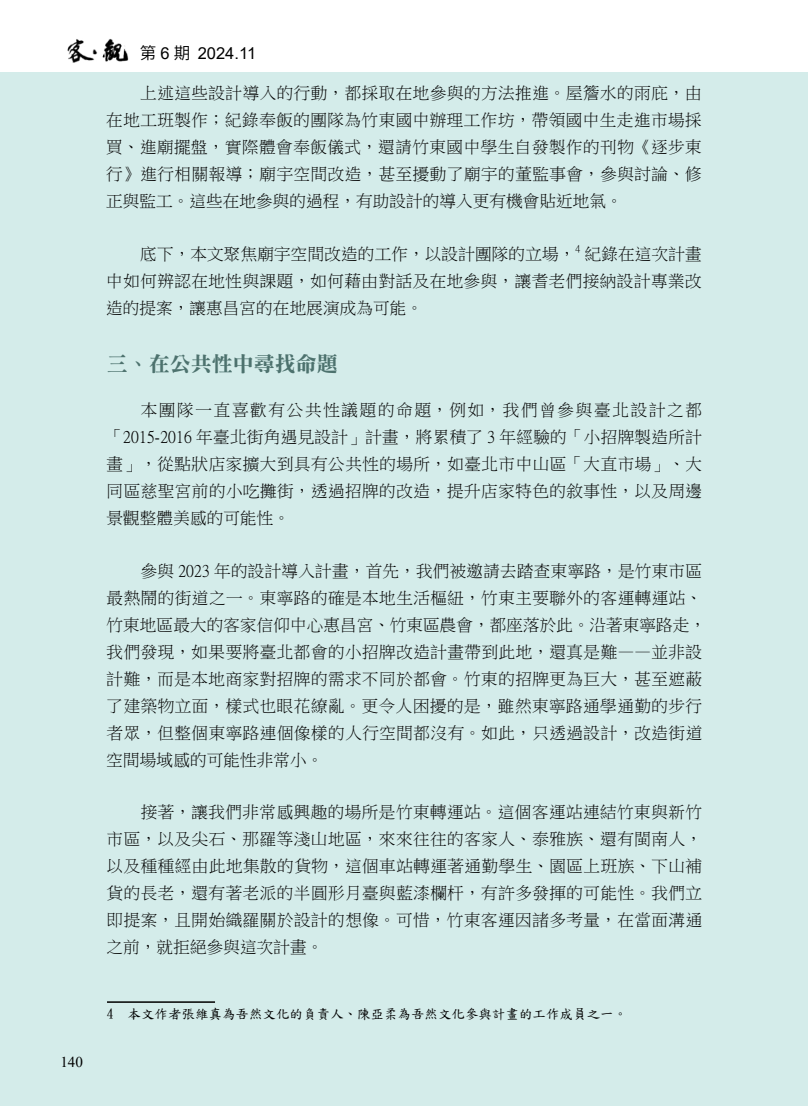
<style>
.page{position:relative;width:808px;height:1106px;background:#fff}
.page>*{position:absolute;margin:0;border:0;box-sizing:border-box;transform-origin:0 0}
.t1{font:21px "DF Li Song W7 WINP BF";color:#4d726e}
.t2{font:16.5px/27px "P Ming Li U";letter-spacing:.035em;color:#000;text-align:justify}
.t3{font:16.5px "Arial";color:#000}
.t4{font:15px "Times New Roman";color:#000}
.t5{font:13.5px "DF Kai Shu SB Estd BF";color:#000}
.s1{font-family:"Noto Sans CJ Ktc";font-weight:600}
</style>
<div class="page">
<div style="left:0;top:72px;width:808px;height:1034px;background:#d4ecea"></div>
<img style="left:67px;top:39px;width:62px;height:24px">
<hr style="left:107px;top:1001px;width:108px;height:1px;background:#000">
<p class="t4" style="left:60px;top:1049px;width:24px">140</p>
<p class="t3" style="left:140px;top:42px;width:118px"><span class="s1">第</span> 6 <span class="s1">期</span> 2024.11</p>
<p class="t2" style="left:106px;top:80px;width:597px;text-indent:34px">上述這些設計導入的行動，都採取在地參與的方法推進。屋簷水的雨庇，由在地工班製作；紀錄奉飯的團隊為竹東國中辦理工作坊，帶領國中生走進市場採買、進廟擺盤，實際體會奉飯儀式，還請竹東國中學生自發製作的刊物《逐步東行》進行相關報導；廟宇空間改造，甚至擾動了廟宇的董監事會，參與討論、修正與監工。這些在地參與的過程，有助設計的導入更有機會貼近地氣。</p>
<p class="t2" style="left:106px;top:240px;width:597px;text-indent:34px">底下，本文聚焦廟宇空間改造的工作，以設計團隊的立場，<sup>4</sup> 紀錄在這次計畫中如何辨認在地性與課題，如何藉由對話及在地參與，讓耆老們接納設計專業改造的提案，讓惠昌宮的在地展演成為可能。</p>
<p class="t1" style="left:107px;top:353px;width:232px">三、在公共性中尋找命題</p>
<p class="t2" style="left:107px;top:396px;width:597px;text-indent:34px">本團隊一直喜歡有公共性議題的命題，例如，我們曾參與臺北設計之都「2015-2016 年臺北街角遇見設計」計畫，將累積了 3 年經驗的「小招牌製造所計畫」，從點狀店家擴大到具有公共性的場所，如臺北市中山區「大直市場」、大同區慈聖宮前的小吃攤街，透過招牌的改造，提升店家特色的敘事性，以及周邊景觀整體美感的可能性。</p>
<p class="t2" style="left:107px;top:557px;width:601px;text-align:left;text-indent:34px">參與 2023 年的設計導入計畫，首先，我們被邀請去踏查東寧路，是竹東市區最熱鬧的街道之一。東寧路的確是本地生活樞紐，竹東主要聯外的客運轉運站、竹東地區最大的客家信仰中心惠昌宮、竹東區農會，都座落於此。沿著東寧路走，我們發現，如果要將臺北都會的小招牌改造計畫帶到此地，還真是難——並非設計難，而是本地商家對招牌的需求不同於都會。竹東的招牌更為巨大，甚至遮蔽了建築物立面，樣式也眼花繚亂。更令人困擾的是，雖然東寧路通學通勤的步行者眾，但整個東寧路連個像樣的人行空間都沒有。如此，只透過設計，改造街道空間場域感的可能性非常小。</p>
<p class="t2" style="left:107px;top:798px;width:597px;text-indent:34px">接著，讓我們非常感興趣的場所是竹東轉運站。這個客運站連結竹東與新竹市區，以及尖石、那羅等淺山地區，來來往往的客家人、泰雅族、還有閩南人，以及種種經由此地集散的貨物，這個車站轉運著通勤學生、園區上班族、下山補貨的長老，還有著老派的半圓形月臺與藍漆欄杆，有許多發揮的可能性。我們立即提案，且開始織羅關於設計的想像。可惜，竹東客運因諸多考量，在當面溝通之前，就拒絕參與這次計畫。</p>
<p class="t5" style="left:107px;top:1007px;width:522px">4 本文作者張維真為吾然文化的負責人、陳亞柔為吾然文化參與計畫的工作成員之一。</p>
</div>
